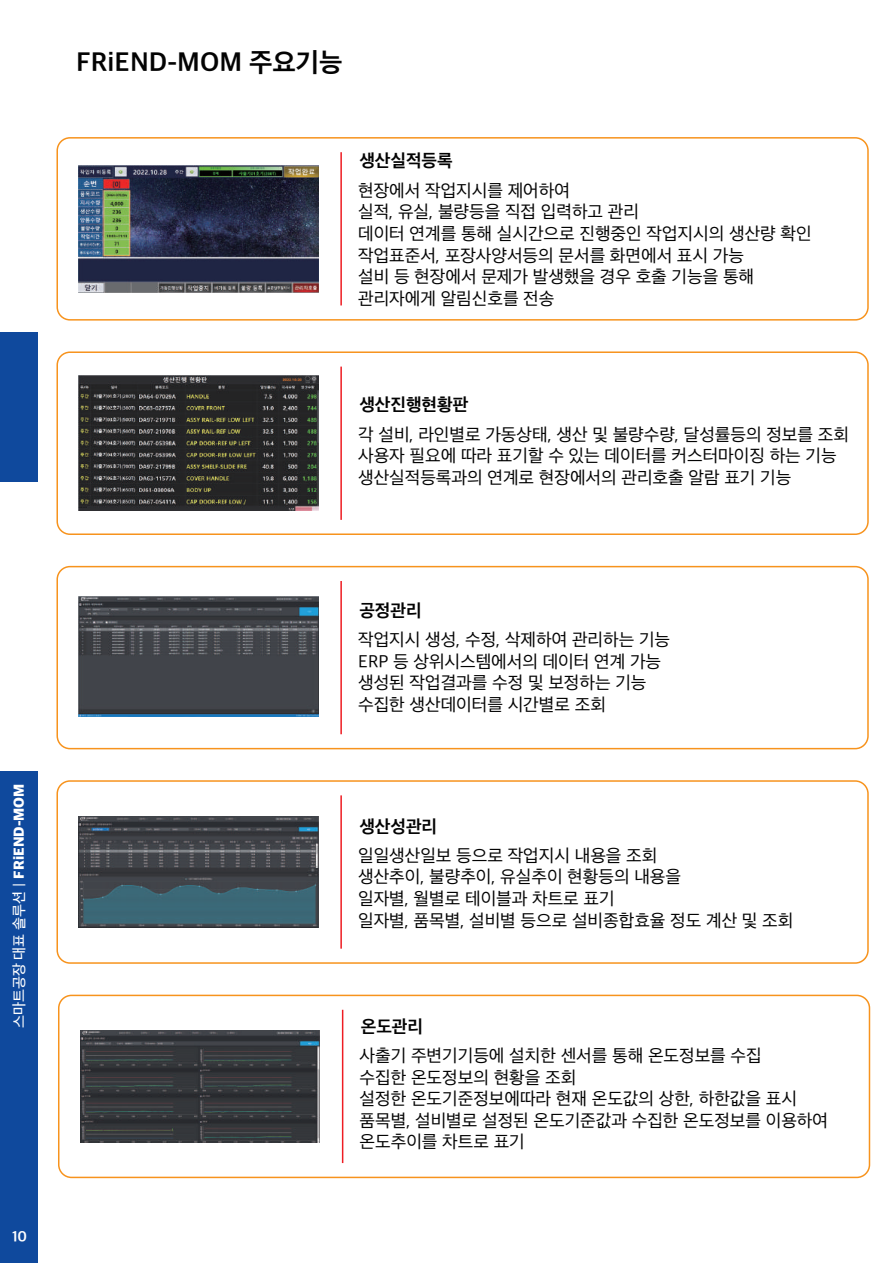
<style>
.page{position:relative;width:893px;height:1263px;background:#fff}
.page>*{position:absolute;margin:0;border:0;box-sizing:border-box;transform-origin:0 0}
.t1{font:700 27px "Apple SD Gothic Neo";color:#030303}
.t2{font:18px/21.6px "Apple SD Gothic Neo";color:#030303}
.t3{font:700 18px "Apple SD Gothic Neo";color:#030303}
.t4{font:500 15px "Apple SD Gothic Neo";color:#fff}
.t5{font:700 15px "Apple SD Gothic Neo";color:#fff}
.s1{font-weight:800}
</style>
<div class="page">
<div style="left:0;top:771px;width:37px;height:492px;background:#0f499d"></div>
<div style="left:0;top:332px;width:38px;height:150px;background:#0f499d"></div>
<img style="left:79px;top:165px;width:239px;height:128px">
<div style="left:56px;top:137px;width:813px;height:184px;border:2px solid #f7931d;border-radius:13px"></div>
<hr style="left:340px;top:152px;width:2px;height:153px;background:#ee1d23">
<img style="left:79px;top:376px;width:239px;height:135px">
<div style="left:56px;top:351px;width:813px;height:184px;border:2px solid #f7931d;border-radius:13px"></div>
<hr style="left:340px;top:367px;width:2px;height:153px;background:#ee1d23">
<img style="left:79px;top:596px;width:239px;height:121px">
<div style="left:56px;top:566px;width:813px;height:183px;border:2px solid #f7931d;border-radius:13px"></div>
<hr style="left:340px;top:581px;width:2px;height:153px;background:#ee1d23">
<img style="left:79px;top:816px;width:239px;height:112px">
<div style="left:56px;top:780px;width:813px;height:184px;border:2px solid #f7931d;border-radius:13px"></div>
<hr style="left:340px;top:795px;width:2px;height:154px;background:#ee1d23">
<img style="left:80px;top:1031px;width:240px;height:111px">
<div style="left:58px;top:995px;width:812px;height:183px;border:2px solid #f7931d;border-radius:13px"></div>
<hr style="left:342px;top:1010px;width:1px;height:153px;background:#ee1d23">
<p class="t4" style="left:9px;top:1028px;width:246px;rotate:-90deg">스마트공장 대표 솔루션 | <span class="s1">FRiEND-MOM</span></p>
<p class="t5" style="left:12px;top:1225px;width:17px">10</p>
<h1 class="t1" style="left:76px;top:43px;width:268px">FRiEND-MOM 주요기능</h1>
<p class="t3" style="left:359px;top:148px;width:95px">생산실적등록</p>
<p class="t2" style="left:358px;top:179px;width:455px">현장에서 작업지시를 제어하여<br>실적, 유실, 불량등을 직접 입력하고 관리<br>데이터 연계를 통해 실시간으로 진행중인 작업지시의 생산량 확인 작업표준서, 포장사양서등의 문서를 화면에서 표시 가능<br>설비 등 현장에서 문제가 발생했을 경우 호출 기능을 통해 관리자에게 알림신호를 전송</p>
<p class="t3" style="left:359px;top:392px;width:110px">생산진행현황판</p>
<p class="t2" style="left:358px;top:422px;width:492px">각 설비, 라인별로 가동상태, 생산 및 불량수량, 달성률등의 정보를 조회 사용자 필요에 따라 표기할 수 있는 데이터를 커스터마이징 하는 기능 생산실적등록과의 연계로 현장에서의 관리호출 알람 표기 기능</p>
<p class="t3" style="left:359px;top:597px;width:64px">공정관리</p>
<p class="t2" style="left:358px;top:628px;width:314px">작업지시 생성, 수정, 삭제하여 관리하는 기능<br>ERP 등 상위시스템에서의 데이터 연계 가능 생성된 작업결과를 수정 및 보정하는 기능 수집한 생산데이터를 시간별로 조회</p>
<p class="t3" style="left:359px;top:813px;width:79px">생산성관리</p>
<p class="t2" style="left:358px;top:844px;width:437px">일일생산일보 등으로 작업지시 내용을 조회<br>생산추이, 불량추이, 유실추이 현황등의 내용을<br>일자별, 월별로 테이블과 차트로 표기<br>일자별, 품목별, 설비별 등으로 설비종합효율 정도 계산 및 조회</p>
<p class="t3" style="left:361px;top:1013px;width:64px">온도관리</p>
<p class="t2" style="left:360px;top:1044px;width:470px">사출기 주변기기등에 설치한 센서를 통해 온도정보를 수집<br>수집한 온도정보의 현황을 조회<br>설정한 온도기준정보에따라 현재 온도값의 상한, 하한값을 표시 품목별, 설비별로 설정된 온도기준값과 수집한 온도정보를 이용하여 온도추이를 차트로 표기</p>
</div>
